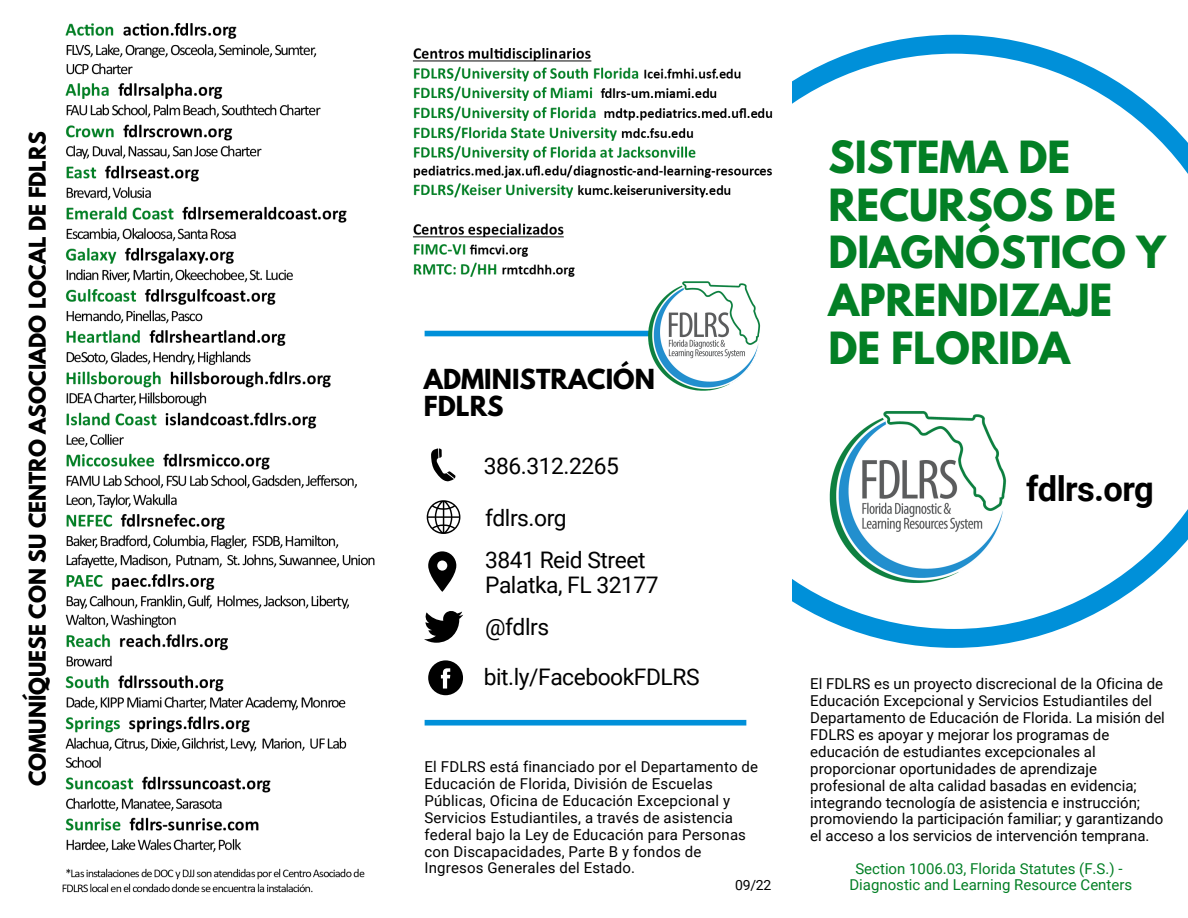
<style>
.page{position:relative;width:1188px;height:918px;background:#fff}
.page>*{position:absolute;margin:0;border:0;box-sizing:border-box;transform-origin:0 0}
.t1{font:700 39.3px/47.8px "League Spartan";color:#037f25}
.t2{font:700 34.5px "Roboto";letter-spacing:-.02em;color:#000}
.t3{font:700 24.45px/27px "League Spartan";color:#000}
.t4{font:22.8px/42px "Roboto";letter-spacing:-.02em;color:#000}
.t5{font:700 20.55px "League Spartan";color:#000}
.t6{font:15px/16.8px "Roboto";color:#000}
.t7{font:15px/15.8px "Roboto";color:#037f25;text-align:center}
.t8{font:13.95px "Roboto";color:#000}
</style>
<div class="page">
<svg style="left:792px;top:35px;width:396px;height:613px"></svg>
<img style="left:412px;top:49px;width:361px;height:228px">
<img style="left:829px;top:409px;width:180px;height:176px">
<img style="left:62px;top:23px;width:313px;height:870px">
<div style="left:425px;top:331px;width:324px;height:5px;background:#0090d9"></div>
<div style="left:425px;top:720px;width:321px;height:6px;background:#0090d9"></div>
<img style="left:648px;top:281px;width:113px;height:110px">
<svg style="left:431px;top:448px;width:25px;height:34px"></svg>
<svg style="left:427px;top:500px;width:33px;height:34px"></svg>
<svg style="left:428px;top:551px;width:28px;height:41px"></svg>
<svg style="left:424px;top:611px;width:39px;height:32px"></svg>
<svg style="left:428px;top:660px;width:35px;height:35px"></svg>
<h3 class="t5" style="left:27px;top:786px;width:656px;rotate:-90deg">COMUNÍQUESE CON SU CENTRO ASOCIADO LOCAL DE FDLRS</h3>
<h3 class="t3" style="left:424px;top:369px;width:233px">ADMINISTRACIÓN<br>FDLRS</h3>
<h3 class="t4" style="left:484px;top:445px;width:137px">386.312.2265</h3>
<h3 class="t4" style="left:485px;top:497px;width:162px">fdlrs.org<br>3841 Reid Street</h3>
<h3 class="t4" style="left:485px;top:565px;width:175px;line-height:41.1px">Palatka, FL 32177 @fdlrs</h3>
<h3 class="t4" style="left:484px;top:656px;width:217px">bit.ly/FacebookFDLRS</h3>
<p class="t6" style="left:425px;top:759px;width:335px">El FDLRS está financiado por el Departamento de Educación de Florida, División de Escuelas Públicas, Oficina de Educación Excepcional y Servicios Estudiantiles, a través de asistencia federal bajo la Ley de Educación para Personas con Discapacidades, Parte B y fondos de Ingresos Generales del Estado.</p>
<p class="t8" style="left:735px;top:877px;width:38px">09/22</p>
<h1 class="t1" style="left:829px;top:138px;width:339px">SISTEMA DE<br>RECURSOS DE<br>DIAGNÓSTICO Y<br>APRENDIZAJE<br>DE FLORIDA</h1>
<h2 class="t2" style="left:1026px;top:469px;width:129px">fdlrs.org</h2>
<p class="t6" style="left:810px;top:676px;width:356px">El FDLRS es un proyecto discrecional de la Oficina de Educación Excepcional y Servicios Estudiantiles del Departamento de Educación de Florida. La misión del FDLRS es apoyar y mejorar los programas de educación de estudiantes excepcionales al proporcionar oportunidades de aprendizaje profesional de alta calidad basadas en evidencia; integrando tecnología de asistencia e instrucción; promoviendo la participación familiar; y garantizando el acceso a los servicios de intervención temprana.</p>
<p class="t7" style="left:849px;top:861px;width:284px">Section 1006.03, Florida Statutes (F.S.) -<br>Diagnostic and Learning Resource Centers</p>
</div>
